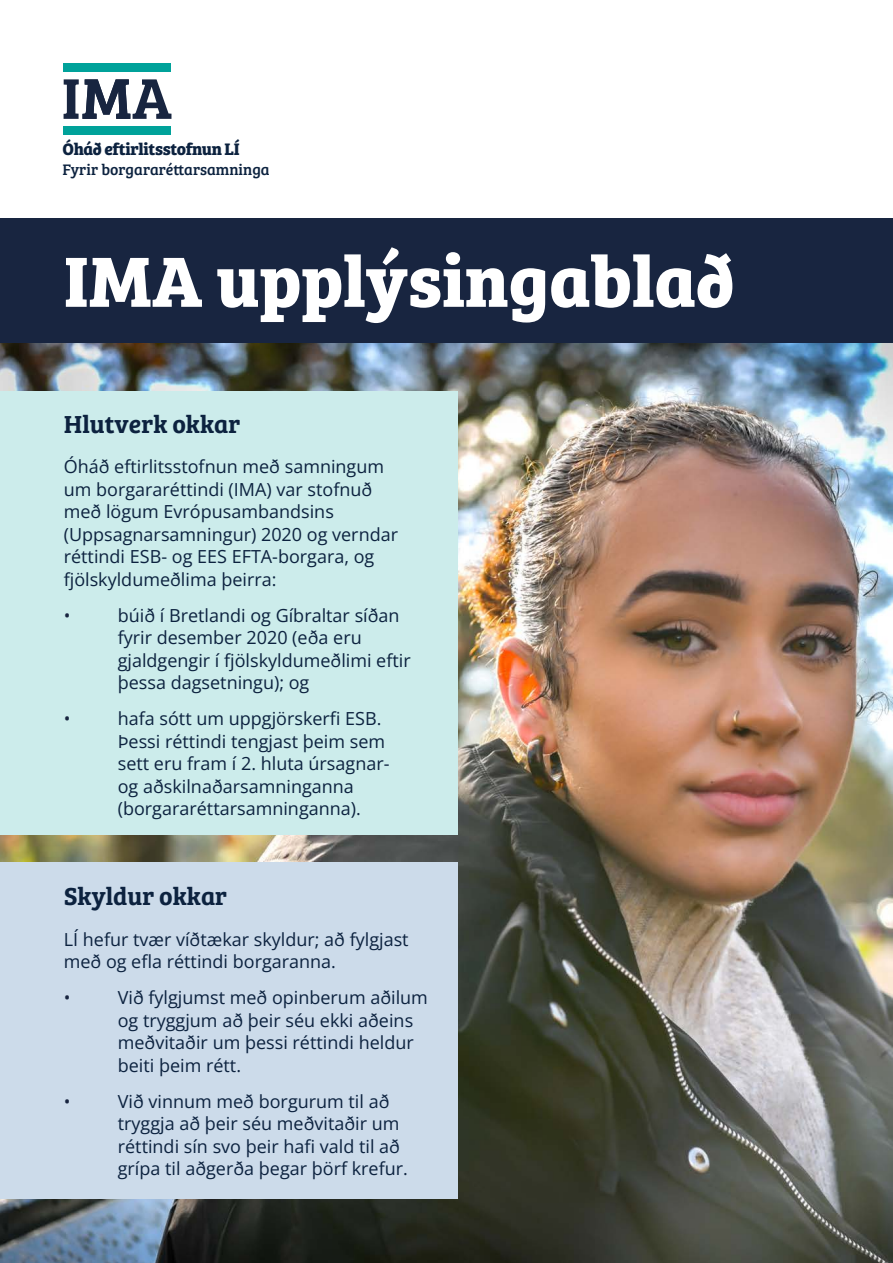
<style>
.page{position:relative;width:893px;height:1263px;background:#fff}
.page>*{position:absolute;margin:0;border:0;box-sizing:border-box;transform-origin:0 0}
.t1{font:700 73.5px "Bree Serif";color:#fff}
.subtitle{font:25.5px "Bree Serif Sb";color:#0c223f}
.body{font:18px/22.5px "Open Sans";color:#0c223f}
.t2{font:18px "Open Sans";color:#182540}
.t3{font:700 17.25px "Bree Serif";letter-spacing:-.02em;color:#0c223f}
.t4{font:15.75px "Bree Serif";color:#0c223f}
</style>
<div class="page">
<img style="left:0;top:343px;width:893px;height:920px">
<div style="left:0;top:217px;width:893px;height:126px;background:#182540"></div>
<div style="left:0;top:391px;width:457px;height:444px;background:#cceceb"></div>
<div style="left:0;top:862px;width:457px;height:337px;background:#ccdbea"></div>
<svg style="left:64px;top:79px;width:107px;height:40px"></svg>
<div style="left:64px;top:64px;width:107px;height:8px;background:#00a29a"></div>
<div style="left:64px;top:126px;width:107px;height:9px;background:#00a29a"></div>
<p class="t3" style="left:62px;top:136px;width:179px">Óháð eftirlitsstofnun LÍ</p>
<p class="t4" style="left:62px;top:158px;width:209px">Fyrir borgararéttarsamninga</p>
<h1 class="t1" style="left:64px;top:224px;width:672px">IMA upplýsingablað</h1>
<h2 class="subtitle" style="left:64px;top:405px;width:178px">Hlutverk okkar</h2>
<p class="body" style="left:64px;top:455px;width:336px">Óháð eftirlitsstofnun með samningum um borgararéttindi (IMA) var stofnuð með lögum Evrópusambandsins (Uppsagnarsamningur) 2020 og verndar réttindi ESB- og EES EFTA-borgara, og fjölskyldumeðlima þeirra:</p>
<p class="t2" style="left:64px;top:603px;width:8px">•</p>
<p class="body" style="left:118px;top:604px;width:294px">búið í Bretlandi og Gíbraltar síðan fyrir desember 2020 (eða eru gjaldgengir í fjölskyldumeðlimi eftir þessa dagsetningu); og</p>
<p class="t2" style="left:64px;top:706px;width:8px">•</p>
<p class="body" style="left:118px;top:707px;width:273px">hafa sótt um uppgjörskerfi ESB.<br>Þessi réttindi tengjast þeim sem sett eru fram í 2. hluta úrsagnar&shy;og aðskilnaðarsamninganna (borgararéttarsamninganna).</p>
<h2 class="subtitle" style="left:64px;top:877px;width:165px">Skyldur okkar</h2>
<p class="body" style="left:64px;top:928px;width:346px">LÍ hefur tvær víðtækar skyldur; að fylgjast með og efla réttindi borgaranna.</p>
<p class="t2" style="left:64px;top:985px;width:8px">•</p>
<p class="body" style="left:118px;top:986px;width:312px">Við fylgjumst með opinberum aðilum og tryggjum að þeir séu ekki aðeins meðvitaðir um þessi réttindi heldur beiti þeim rétt.</p>
<p class="t2" style="left:64px;top:1089px;width:8px">•</p>
<p class="body" style="left:118px;top:1090px;width:292px">Við vinnum með borgurum til að tryggja að þeir séu meðvitaðir um réttindi sín svo þeir hafi vald til að grípa til aðgerða þegar þörf krefur.</p>
</div>
